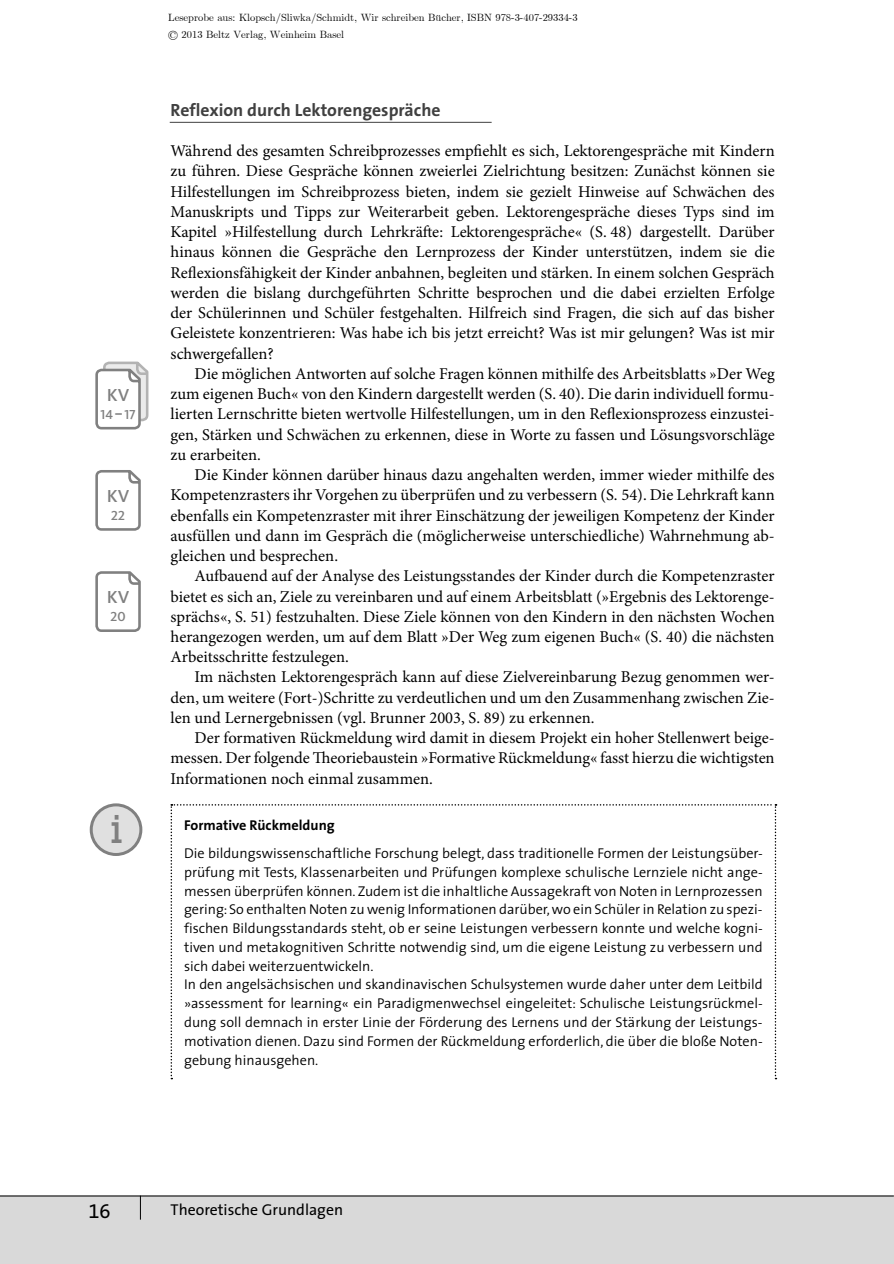
<style>
.page{position:relative;width:894px;height:1264px;background:#fff}
.page>*{position:absolute;margin:0;border:0;box-sizing:border-box;transform-origin:0 0}
.t1{font:500 42px "Lubalin Graph Itc T";color:#808080}
.t2{font:20.25px "The Sans Expert";color:#000}
.t3{font:500 18px "Kievit";color:#808080}
.t4{font:700 17.7px "The Sans";color:#404040}
.t5{font:16.5px/20.2px "Minion Pro";color:#000;text-align:justify}
.t6{font:15.75px "The Sans";color:#000}
.t7{font:300 14.25px/18.8px "The Sans";color:#000}
.t8{font:700 14.25px "The Sans";color:#000}
.t9{font:13.5px "Kievit Medium SC";color:#808080}
.t10{font:10.5px/17.5px "Euclid";color:#000}
.s1{font-family:"Kievit";font-weight:500;font-size:18px}
</style>
<div class="page">
<div style="left:0;top:1196px;width:893px;height:68px;background:#d9d9d9"></div>
<hr style="left:0;top:1196px;width:893px;height:1px;background:#000">
<svg style="left:140px;top:1197px;width:1px;height:23px"></svg>
<hr style="left:170px;top:122px;width:321px;height:1px;background:#404040">
<svg style="left:170px;top:804px;width:606px;height:275px"></svg>
<svg style="left:95px;top:361px;width:54px;height:69px"></svg>
<svg style="left:95px;top:470px;width:46px;height:61px"></svg>
<svg style="left:95px;top:571px;width:46px;height:61px"></svg>
<div style="left:91px;top:805px;width:50px;height:49px;background:#e0e0e0;border-radius:50%"></div>
<div style="left:90px;top:803px;width:52px;height:53px;border:3px solid #808080;border-radius:50%"></div>
<p class="t3" style="left:107px;top:384px;width:24px">KV</p>
<p class="t9" style="left:100px;top:406px;width:37px">14<span class="s1">−</span>17</p>
<p class="t3" style="left:107px;top:486px;width:24px">KV</p>
<p class="t9" style="left:111px;top:507px;width:15px">22</p>
<p class="t3" style="left:107px;top:587px;width:24px">KV</p>
<p class="t9" style="left:110px;top:608px;width:17px">20</p>
<h1 class="t1" style="left:110px;top:805px;width:14px">i</h1>
<p class="t10" style="left:168px;top:9px;width:411px">Leseprobe aus: Klopsch/Sliwka/Schmidt, Wir schreiben Bücher, ISBN 978-3-407-29334-3 © 2013 Beltz Verlag, Weinheim Basel</p>
<p class="t4" style="left:170px;top:99px;width:271px">Reflexion durch Lektorengespräche</p>
<p class="t5" style="left:170px;top:140px;width:605px">Während des gesamten Schreibprozesses empfiehlt es sich, Lektorengespräche mit Kindern zu führen. Diese Gespräche können zweierlei Zielrichtung besitzen: Zunächst können sie Hilfestellungen im Schreibprozess bieten, indem sie gezielt Hinweise auf Schwächen des Manuskripts und Tipps zur Weiterarbeit geben. Lektorengespräche dieses Typs sind im Kapitel »Hilfestellung durch Lehrkräfte: Lektorengespräche« (S. 48) dargestellt. Darüber hinaus können die Gespräche den Lernprozess der Kinder unterstützen, indem sie die Reflexionsfähigkeit der Kinder anbahnen, begleiten und stärken. In einem solchen Gespräch werden die bislang durchgeführten Schritte besprochen und die dabei erzielten Erfolge der Schülerinnen und Schüler festgehalten. Hilfreich sind Fragen, die sich auf das bisher Geleistete konzentrieren: Was habe ich bis jetzt erreicht? Was ist mir gelungen? Was ist mir schwergefallen?</p>
<p class="t5" style="left:170px;top:363px;width:605px;text-indent:24px">Die möglichen Antworten auf solche Fragen können mithilfe des Arbeitsblatts »Der Weg zum eigenen Buch« von den Kindern dargestellt werden (S. 40). Die darin individuell formu&shy;lierten Lernschritte bieten wertvolle Hilfestellungen, um in den Reflexionsprozess einzustei&shy;gen, Stärken und Schwächen zu erkennen, diese in Worte zu fassen und Lösungsvorschläge zu erarbeiten.</p>
<p class="t5" style="left:170px;top:464px;width:605px;text-indent:24px">Die Kinder können darüber hinaus dazu angehalten werden, immer wieder mithilfe des Kompetenzrasters ihr Vorgehen zu überprüfen und zu verbessern (S. 54). Die Lehrkraft kann ebenfalls ein Kompetenzraster mit ihrer Einschätzung der jeweiligen Kompetenz der Kinder ausfüllen und dann im Gespräch die (möglicherweise unterschiedliche) Wahrnehmung ab&shy;gleichen und besprechen.</p>
<p class="t5" style="left:170px;top:565px;width:605px;text-indent:24px">Aufbauend auf der Analyse des Leistungsstandes der Kinder durch die Kompetenzraster bietet es sich an, Ziele zu vereinbaren und auf einem Arbeitsblatt (»Ergebnis des Lektorenge&shy;sprächs«, S. 51) festzuhalten. Diese Ziele können von den Kindern in den nächsten Wochen herangezogen werden, um auf dem Blatt »Der Weg zum eigenen Buch« (S. 40) die nächsten Arbeitsschritte festzulegen.</p>
<p class="t5" style="left:170px;top:667px;width:605px;text-indent:24px">Im nächsten Lektorengespräch kann auf diese Zielvereinbarung Bezug genommen wer&shy;den, um weitere (Fort-)Schritte zu verdeutlichen und um den Zusammenhang zwischen Zie&shy;len und Lernergebnissen (vgl. Brunner 2003, S. 89) zu erkennen.</p>
<p class="t5" style="left:170px;top:727px;width:605px;text-indent:24px">Der formativen Rückmeldung wird damit in diesem Projekt ein hoher Stellenwert beige&shy;messen. Der folgende Theoriebaustein »Formative Rückmeldung« fasst hierzu die wichtigsten Informationen noch einmal zusammen.</p>
<p class="t8" style="left:184px;top:817px;width:152px">Formative Rückmeldung</p>
<p class="t7" style="left:184px;top:844px;width:580px">Die bildungswissenschaftliche Forschung belegt, dass traditionelle Formen der Leistungsüber&shy;prüfung mit Tests, Klassenarbeiten und Prüfungen komplexe schulische Lernziele nicht ange&shy;messen überprüfen können . Zudem ist die inhaltliche Aussagekraft von Noten in Lernprozessen gering: So enthalten Noten zu wenig Informationen darüber,wo ein Schüler in Relation zu spezi&shy;fischen Bildungsstandards steht, ob er seine Leistungen verbessern konnte und welche kogni&shy;tiven und metakognitiven Schritte notwendig sind, um die eigene Leistung zu verbessern und sich dabei weiterzuentwickeln .<br>In den angelsächsischen und skandinavischen Schulsystemen wurde daher unter dem Leitbild »assessment for learning« ein Paradigmenwechsel eingeleitet: Schulische Leistungsrückmel&shy;dung soll demnach in erster Linie der Förderung des Lernens und der Stärkung der Leistungs&shy;motivation dienen . Dazu sind Formen der Rückmeldung erforderlich, die über die bloße Noten&shy;gebung hinausgehen .</p>
<p class="t2" style="left:88px;top:1194px;width:24px">16</p>
<p class="t6" style="left:170px;top:1204px;width:174px">Theoretische Grundlagen</p>
</div>
